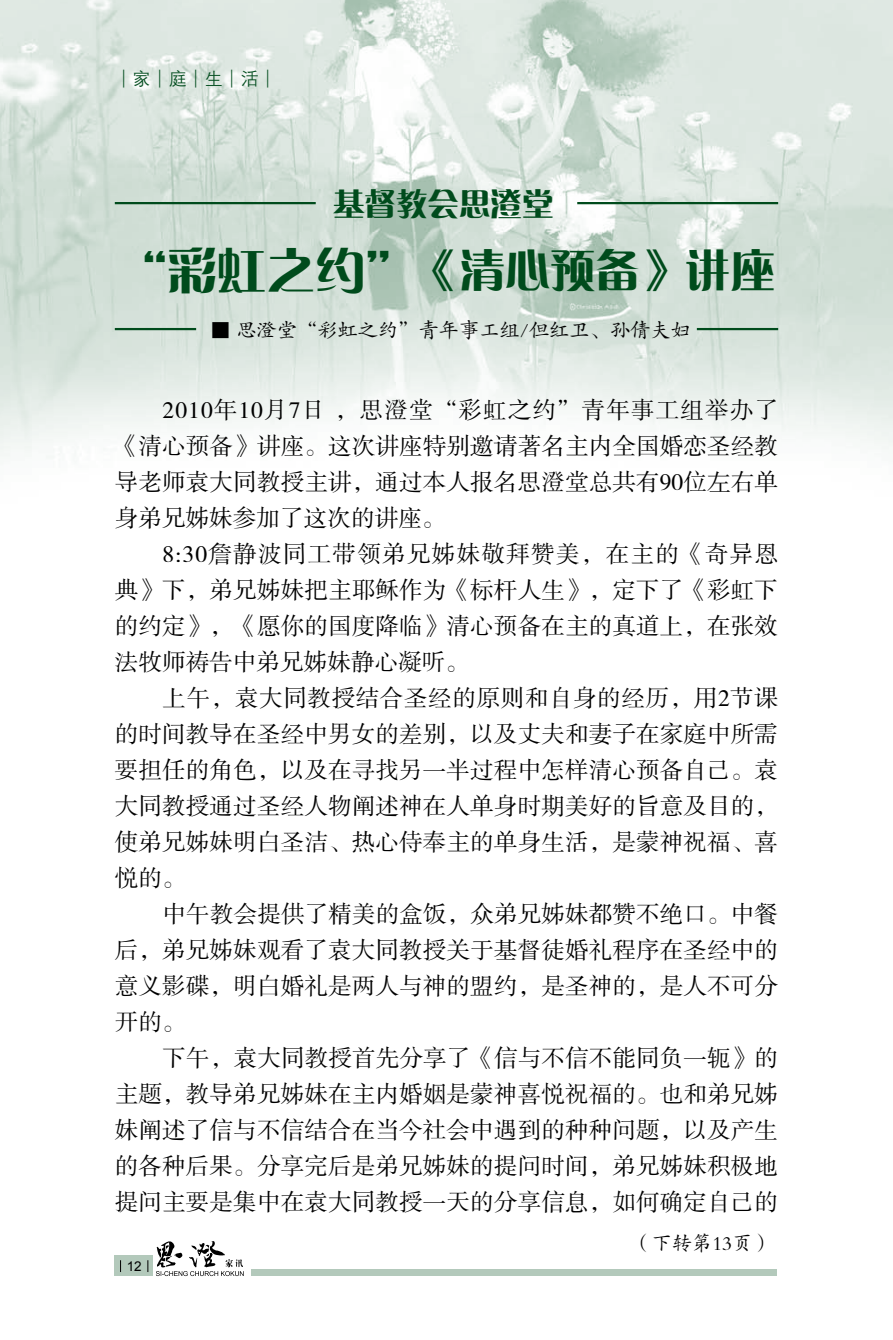
<style>
.page{position:relative;width:893px;height:1340px;background:#fff}
.page>*{position:absolute;margin:0;border:0;box-sizing:border-box;transform-origin:0 0}
.t1{font:45px "FZCQJW GB1 0";color:#004b1c}
.t2{font:31.5px "FZCQJW GB1 0";color:#004b1c}
.t3{font:23.62px/36px "FZSSK GBK1 0";letter-spacing:.005em;color:#000;text-align:justify}
.t4{font:20.25px "FZKTJW GB1 0";color:#000}
.t5{font:18px "FZZDXK GBK1 0";color:#004b1c}
.t6{font:13.5px "Arial";color:#000}
.s1{font-size:49.5px}
</style>
<div class="page">
<img style="left:0;top:0;width:893px;height:456px">
<hr style="left:115px;top:202px;width:201px;height:2px;background:#004b1c">
<hr style="left:577px;top:202px;width:201px;height:2px;background:#004b1c">
<hr style="left:115px;top:328px;width:81px;height:2px;background:#004b1c">
<hr style="left:697px;top:328px;width:81px;height:2px;background:#004b1c">
<svg style="left:156px;top:1241px;width:88px;height:34px"></svg>
<div style="left:115px;top:1255px;width:38px;height:20px;background:#b3c9bb"></div>
<div style="left:251px;top:1269px;width:526px;height:6px;background:#b3c9bb"></div>
<p class="t5" style="left:115px;top:69px;width:164px">│家│庭│生│活│</p>
<h2 class="t2" style="left:333px;top:187px;width:222px">基督教会思澄堂</h2>
<h1 class="t1" style="left:118px;top:246px;width:658px"><span class="s1">“彩虹之约”</span>《清心预备》讲座</h1>
<p class="t4" style="left:210px;top:320px;width:482px">■ 思澄堂“彩虹之约”青年事工组/但红卫、孙倩夫妇</p>
<p class="t3" style="left:115px;top:393px;width:665px;text-indent:48px">2010年10月7日 ，思澄堂“彩虹之约”青年事工组举办了《清心预备》讲座。这次讲座特别邀请著名主内全国婚恋圣经教导老师袁大同教授主讲，通过本人报名思澄堂总共有90位左右单身弟兄姊妹参加了这次的讲座。</p>
<p class="t3" style="left:115px;top:537px;width:665px;text-indent:48px">8:30詹静波同工带领弟兄姊妹敬拜赞美，在主的《奇异恩典》下，弟兄姊妹把主耶稣作为《标杆人生》，定下了《彩虹下的约定》，《愿你的国度降临》清心预备在主的真道上，在张效法牧师祷告中弟兄姊妹静心凝听。</p>
<p class="t3" style="left:115px;top:681px;width:665px;text-indent:48px">上午，袁大同教授结合圣经的原则和自身的经历，用2节课的时间教导在圣经中男女的差别，以及丈夫和妻子在家庭中所需要担任的角色，以及在寻找另一半过程中怎样清心预备自己。袁大同教授通过圣经人物阐述神在人单身时期美好的旨意及目的，使弟兄姊妹明白圣洁、热心侍奉主的单身生活，是蒙神祝福、喜悦的。</p>
<p class="t3" style="left:115px;top:897px;width:665px;text-indent:48px">中午教会提供了精美的盒饭，众弟兄姊妹都赞不绝口。中餐后，弟兄姊妹观看了袁大同教授关于基督徒婚礼程序在圣经中的意义影碟，明白婚礼是两人与神的盟约，是圣神的，是人不可分开的。</p>
<p class="t3" style="left:115px;top:1041px;width:665px;text-indent:48px">下午，袁大同教授首先分享了《信与不信不能同负一轭》的主题，教导弟兄姊妹在主内婚姻是蒙神喜悦祝福的。也和弟兄姊妹阐述了信与不信结合在当今社会中遇到的种种问题，以及产生的各种后果。分享完后是弟兄姊妹的提问时间，弟兄姊妹积极地提问主要是集中在袁大同教授一天的分享信息，如何确定自己的</p>
<p class="t6" style="left:127px;top:1257px;width:8px">12</p>
<p class="t4" style="left:631px;top:1232px;width:143px">（下转第13页）</p>
</div>
